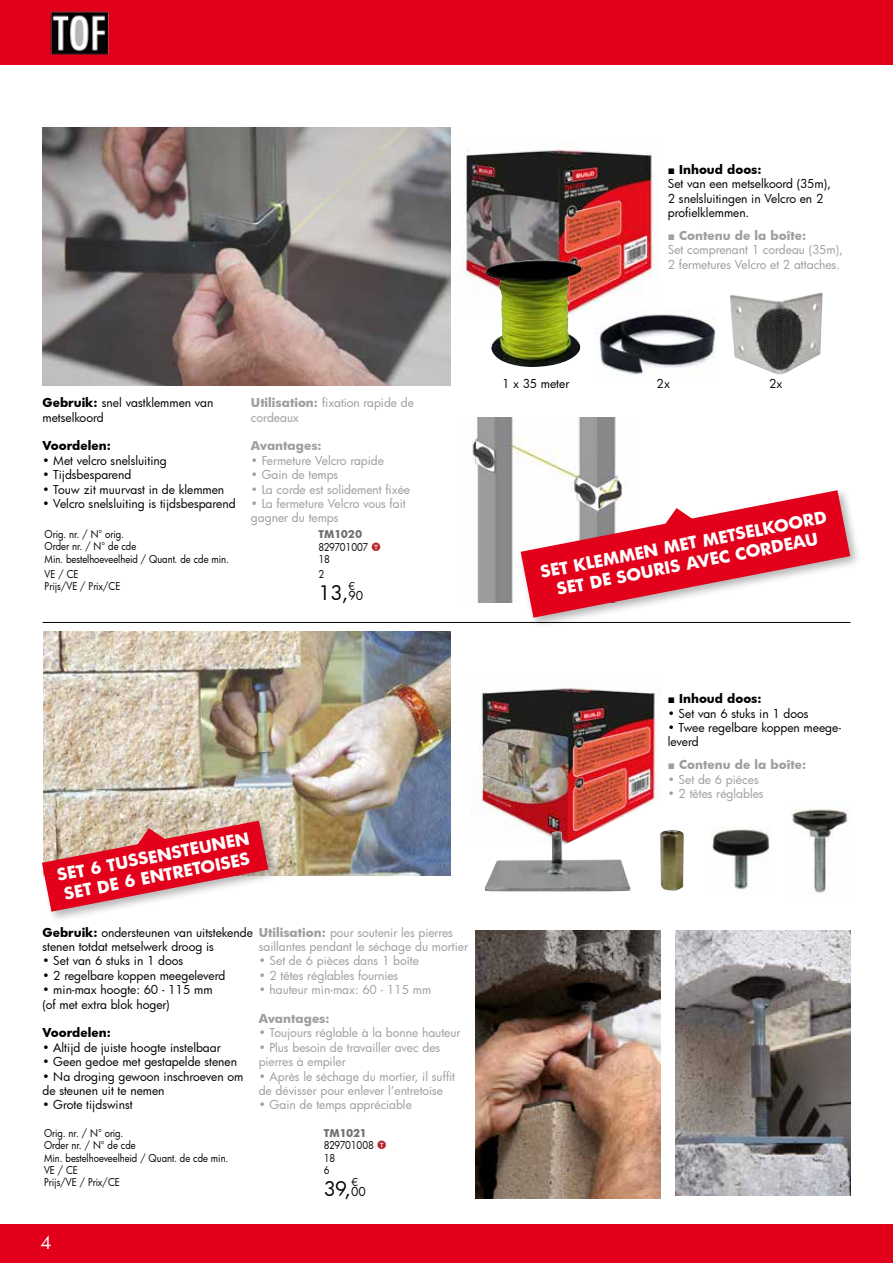
<style>
.page{position:relative;width:893px;height:1263px;background:#fff}
.page>*{position:absolute;margin:0;border:0;box-sizing:border-box;transform-origin:0 0}
.t1{font:19.5px "Futura";color:#000}
.t2{font:18px "Futura";color:#fff}
.t3{font:700 16.5px/19.8px "Futura";color:#fff}
.t4{font:12px/14.4px "Futura";color:#000}
.t5{font:12px/14.4px "Futura";letter-spacing:-.005em;color:#9c9e9f}
.t6{font:700 12px "Futura";color:#9c9e9f}
.t7{font:700 12px "Futura";color:#000}
.t8{font:10.5px "Futura";color:#000;scale:.9 1}
.t9{font:700 10.5px "Futura";letter-spacing:-.01em;color:#707172}
.t10{font:10.5px "Futura";letter-spacing:-.045em;color:#000;scale:.9 1}
.t11{font:10.5px "Futura";letter-spacing:-.025em;color:#000;scale:.9 1}
.t12{font:10.5px "Futura";color:#000}
.s1{font-family:"Arial";font-weight:900}
.s2{font-weight:700}
.s3{font-family:"Vynkier Korting";font-size:11.25px;color:#b72528}
.s4{font-size:12px}
</style>
<div class="page">
<div style="left:0;top:1224px;width:893px;height:39px;background:#e2001a"></div>
<hr style="left:43px;top:622px;width:807px;height:1px;background:#000">
<img style="left:453px;top:149px;width:205px;height:155px">
<img style="left:792px;top:809px;width:56px;height:84px">
<img style="left:43px;top:128px;width:408px;height:258px">
<img style="left:44px;top:631px;width:407px;height:244px">
<img style="left:471px;top:679px;width:190px;height:152px">
<img style="left:712px;top:827px;width:58px;height:63px">
<img style="left:660px;top:830px;width:24px;height:61px">
<img style="left:485px;top:831px;width:146px;height:61px">
<img style="left:596px;top:310px;width:120px;height:67px">
<img style="left:479px;top:260px;width:116px;height:107px">
<img style="left:730px;top:292px;width:93px;height:82px">
<img style="left:476px;top:931px;width:185px;height:267px">
<img style="left:675px;top:931px;width:175px;height:264px">
<div style="left:38px;top:817px;width:242px;height:106px;background:#000;opacity:.3"></div>
<svg style="left:42px;top:821px;width:226px;height:91px"></svg>
<img style="left:472px;top:417px;width:150px;height:185px">
<div style="left:517px;top:487px;width:345px;height:142px;background:#000;opacity:.3"></div>
<svg style="left:521px;top:490px;width:329px;height:128px"></svg>
<div style="left:0;top:0;width:893px;height:65px;background:#e2001a"></div>
<img style="left:50px;top:11px;width:59px;height:44px">
<p class="t4" style="left:668px;top:162px;width:165px"><span class="s1">■</span> <span class="s2">Inhoud doos:<br></span>Set van een metselkoord (35m),<br>2 snelsluitingen in Velcro en 2 profielklemmen.</p>
<p class="t5" style="left:668px;top:228px;width:177px"><span class="s1">■</span> <span class="s2">Contenu de la boîte:<br></span>Set comprenant 1 cordeau (35m),<br>2 fermetures Velcro et 2 attaches.</p>
<p class="t4" style="left:43px;top:395px;width:172px"><span class="s2">Gebruik:</span> snel vastklemmen van metselkoord</p>
<p class="t7" style="left:43px;top:437px;width:70px">Voordelen:</p>
<p class="t4" style="left:43px;top:453px;width:126px">• Met velcro snelsluiting</p>
<p class="t4" style="left:43px;top:467px;width:90px">• Tijdsbesparend</p>
<p class="t4" style="left:43px;top:482px;width:183px">• Touw zit muurvast in de klemmen</p>
<p class="t4" style="left:43px;top:496px;width:195px">• Velcro snelsluiting is tijdsbesparend</p>
<p class="t5" style="left:251px;top:395px;width:165px"><span class="s2">Utilisation:</span> fixation rapide de cordeaux</p>
<p class="t6" style="left:251px;top:437px;width:72px">Avantages:</p>
<p class="t5" style="left:251px;top:453px;width:135px">• Fermeture Velcro rapide</p>
<p class="t5" style="left:251px;top:467px;width:89px">• Gain de temps</p>
<p class="t5" style="left:251px;top:482px;width:161px">• La corde est solidement fixée</p>
<p class="t5" style="left:251px;top:496px;width:156px">• La fermeture Velcro vous fait gagner du temps</p>
<p class="t8" style="left:45px;top:527px;width:90px">Orig. nr. / N° orig.</p>
<p class="t9" style="left:318px;top:527px;width:45px">TM1020</p>
<p class="t8" style="left:45px;top:539px;width:103px">Order nr. / N° de cde</p>
<p class="t10" style="left:318px;top:540px;width:71px">829701007 <span class="s3">T</span></p>
<p class="t8" style="left:45px;top:552px;width:206px">Min. bestelhoeveelheid / Quant. de cde min.</p>
<p class="t8" style="left:318px;top:552px;width:14px">18</p>
<p class="t8" style="left:45px;top:567px;width:39px">VE / CE</p>
<p class="t8" style="left:318px;top:567px;width:8px">2</p>
<p class="t8" style="left:45px;top:579px;width:86px">Prijs/VE / Prix/CE</p>
<h1 class="t1" style="left:318px;top:580px;width:46px">13,<span class="s4">90</span></h1>
<p class="t12" style="left:349px;top:579px;width:8px">€</p>
<p class="t4" style="left:502px;top:377px;width:69px">1 x 35 meter</p>
<p class="t4" style="left:657px;top:377px;width:15px">2x</p>
<p class="t4" style="left:769px;top:377px;width:15px">2x</p>
<h3 class="t3" style="left:539px;top:562px;width:292px;text-align:center;rotate:-11deg">SET KLEMMEN MET METSELKOORD<br>SET DE SOURIS AVEC CORDEAU</h3>
<h3 class="t3" style="left:55px;top:865px;width:197px;rotate:-11deg">SET 6 TUSSENSTEUNEN<br>SET DE 6 ENTRETOISES</h3>
<p class="t4" style="left:43px;top:925px;width:212px"><span class="s2">Gebruik:</span> ondersteunen van uitstekende stenen totdat metselwerk droog is</p>
<p class="t4" style="left:43px;top:953px;width:142px">• Set van 6 stuks in 1 doos</p>
<p class="t4" style="left:43px;top:968px;width:184px">• 2 regelbare koppen meegeleverd</p>
<p class="t4" style="left:43px;top:982px;width:172px">• min-max hoogte: 60 - 115 mm (of met extra blok hoger)</p>
<p class="t7" style="left:43px;top:1024px;width:70px">Voordelen:</p>
<p class="t4" style="left:43px;top:1040px;width:180px">• Altijd de juiste hoogte instelbaar</p>
<p class="t4" style="left:43px;top:1054px;width:196px">• Geen gedoe met gestapelde stenen</p>
<p class="t4" style="left:43px;top:1069px;width:202px">• Na droging gewoon inschroeven om de steunen uit te nemen</p>
<p class="t4" style="left:43px;top:1097px;width:92px">• Grote tijdswinst</p>
<p class="t5" style="left:259px;top:925px;width:211px"><span class="s2">Utilisation:</span> pour soutenir les pierres saillantes pendant le séchage du mortier</p>
<p class="t5" style="left:259px;top:953px;width:162px">• Set de 6 pièces dans 1 boîte</p>
<p class="t5" style="left:259px;top:968px;width:141px">• 2 têtes réglables fournies</p>
<p class="t5" style="left:259px;top:982px;width:174px">• hauteur min-max: 60 - 115 mm</p>
<p class="t6" style="left:259px;top:1010px;width:72px">Avantages:</p>
<p class="t5" style="left:259px;top:1025px;width:203px">• Toujours réglable à la bonne hauteur</p>
<p class="t5" style="left:259px;top:1040px;width:183px">• Plus besoin de travailler avec des pierres à empiler</p>
<p class="t5" style="left:259px;top:1069px;width:198px">• Après le séchage du mortier, il suffit de dévisser pour enlever l’entretoise</p>
<p class="t5" style="left:259px;top:1097px;width:155px">• Gain de temps appréciable</p>
<p class="t8" style="left:44px;top:1126px;width:90px">Orig. nr. / N° orig.</p>
<p class="t9" style="left:324px;top:1125px;width:45px">TM1021</p>
<p class="t8" style="left:44px;top:1138px;width:103px">Order nr. / N° de cde</p>
<p class="t11" style="left:324px;top:1138px;width:72px">829701008 <span class="s3">T</span></p>
<p class="t8" style="left:44px;top:1151px;width:206px">Min. bestelhoeveelheid / Quant. de cde min.</p>
<p class="t8" style="left:324px;top:1151px;width:14px">18</p>
<p class="t8" style="left:44px;top:1163px;width:39px">VE / CE</p>
<p class="t8" style="left:324px;top:1163px;width:8px">6</p>
<p class="t8" style="left:44px;top:1175px;width:86px">Prijs/VE / Prix/CE</p>
<h1 class="t1" style="left:324px;top:1176px;width:44px">39,<span class="s4">00</span></h1>
<p class="t12" style="left:351px;top:1175px;width:8px">€</p>
<h2 class="t2" style="left:40px;top:1230px;width:13px">4</h2>
<p class="t7" style="left:668px;top:690px;width:95px"><span class="s1">■</span> Inhoud doos:</p>
<p class="t4" style="left:668px;top:706px;width:142px">• Set van 6 stuks in 1 doos</p>
<p class="t4" style="left:668px;top:720px;width:175px">• Twee regelbare koppen meege&shy;leverd</p>
<p class="t6" style="left:668px;top:756px;width:140px"><span class="s1">■</span> Contenu de la boîte:</p>
<p class="t5" style="left:668px;top:772px;width:92px">• Set de 6 piéces</p>
<p class="t5" style="left:668px;top:786px;width:97px">• 2 têtes réglables</p>
</div>
